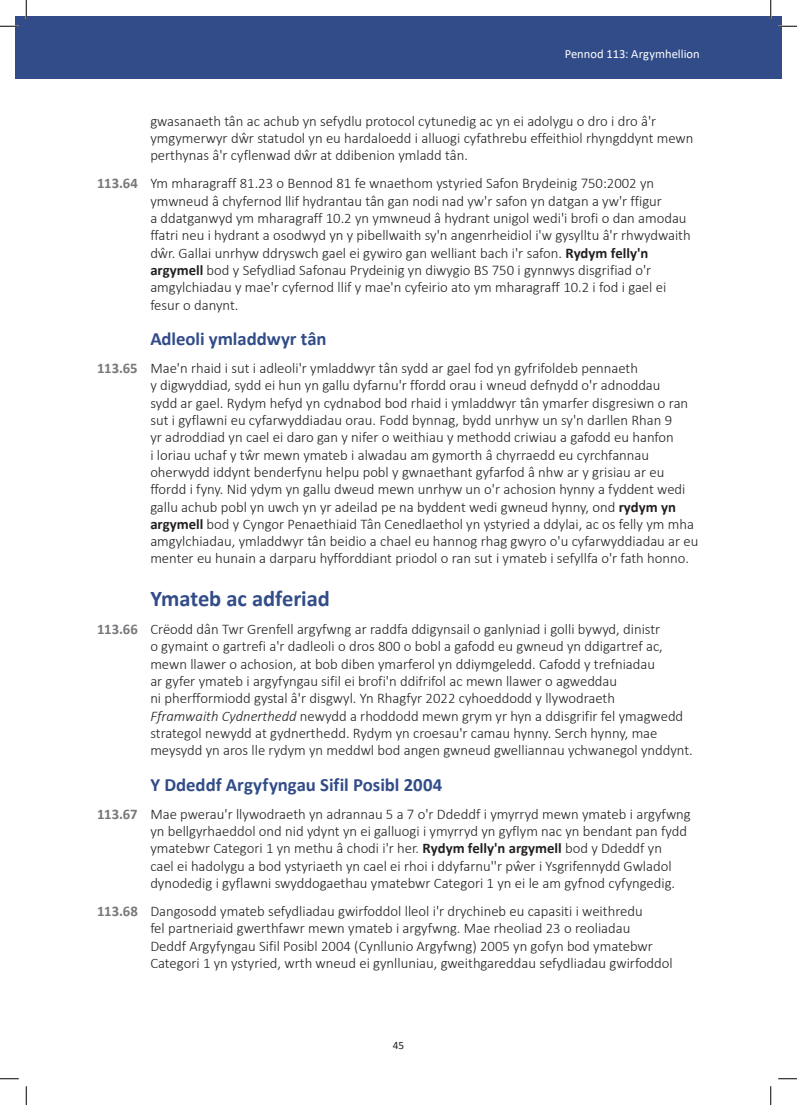
<style>
.page{position:relative;width:797px;height:1105px;background:#fff}
.page>*{position:absolute;margin:0;border:0;box-sizing:border-box;transform-origin:0 0}
.AHead{font:700 22.5px "Calibri";letter-spacing:-.005em;color:#314c88}
.BHead{font:700 18.75px "Calibri";color:#314c88}
.t1{font:300 14.75px/17.4px "Calibri";color:#231f20}
.t2{font:12.5px "Calibri";letter-spacing:.005em;color:#fff}
.t3{font:11.25px "Calibri";color:#231f20}
.s1{font-weight:700;color:#76787b}
.s2{font-weight:700}
.s3{font-style:italic}
</style>
<div class="page">
<div style="left:16px;top:16px;width:10px;height:63px;background:#314c88"></div>
<div style="left:26px;top:16px;width:755px;height:63px;background:#314c88"></div>
<svg style="left:0;top:25px;width:19px;height:2px"></svg>
<svg style="left:778px;top:25px;width:19px;height:2px"></svg>
<svg style="left:0;top:1078px;width:19px;height:1px"></svg>
<svg style="left:778px;top:1078px;width:19px;height:1px"></svg>
<svg style="left:25px;top:0;width:2px;height:19px"></svg>
<svg style="left:25px;top:1086px;width:2px;height:19px"></svg>
<svg style="left:770px;top:0;width:1px;height:19px"></svg>
<svg style="left:770px;top:1086px;width:1px;height:19px"></svg>
<p class="t2" style="left:564px;top:45px;width:137px">Pennod 113: Argymhellion</p>
<p class="t1" style="left:150px;top:112px;width:544px">gwasanaeth tân ac achub yn sefydlu protocol cytunedig ac yn ei adolygu o dro i dro â'r ymgymerwyr dŵr statudol yn eu hardaloedd i alluogi cyfathrebu effeithiol rhyngddynt mewn perthynas â'r cyflenwad dŵr at ddibenion ymladd tân.</p>
<p class="t1" style="left:150px;top:175px;width:542px;text-indent:-53px"><span class="s1">113.64</span> Ym mharagraff 81.23 o Bennod 81 fe wnaethom ystyried Safon Brydeinig 750:2002 yn ymwneud â chyfernod llif hydrantau tân gan nodi nad yw'r safon yn datgan a yw'r ffigur<br>a ddatganwyd ym mharagraff 10.2 yn ymwneud â hydrant unigol wedi'i brofi o dan amodau ffatri neu i hydrant a osodwyd yn y pibellwaith sy'n angenrheidiol i'w gysylltu â'r rhwydwaith dŵr. Gallai unrhyw ddryswch gael ei gywiro gan welliant bach i'r safon. <span class="s2">Rydym felly'n argymell</span> bod y Sefydliad Safonau Prydeinig yn diwygio BS 750 i gynnwys disgrifiad o'r amgylchiadau y mae'r cyfernod llif y mae'n cyfeirio ato ym mharagraff 10.2 i fod i gael ei fesur o danynt.</p>
<h3 class="BHead" style="left:150px;top:326px;width:178px">Adleoli ymladdwyr tân</h3>
<p class="t1" style="left:150px;top:359px;width:549px;text-indent:-53px"><span class="s1">113.65</span> Mae'n rhaid i sut i adleoli'r ymladdwyr tân sydd ar gael fod yn gyfrifoldeb pennaeth<br>y digwyddiad, sydd ei hun yn gallu dyfarnu'r ffordd orau i wneud defnydd o'r adnoddau<br>sydd ar gael. Rydym hefyd yn cydnabod bod rhaid i ymladdwyr tân ymarfer disgresiwn o ran sut i gyflawni eu cyfarwyddiadau orau. Fodd bynnag, bydd unrhyw un sy'n darllen Rhan 9<br>yr adroddiad yn cael ei daro gan y nifer o weithiau y methodd criwiau a gafodd eu hanfon<br>i loriau uchaf y tŵr mewn ymateb i alwadau am gymorth â chyrraedd eu cyrchfannau oherwydd iddynt benderfynu helpu pobl y gwnaethant gyfarfod â nhw ar y grisiau ar eu ffordd i fyny. Nid ydym yn gallu dweud mewn unrhyw un o'r achosion hynny a fyddent wedi gallu achub pobl yn uwch yn yr adeilad pe na byddent wedi gwneud hynny, ond <span class="s2">rydym yn argymell</span> bod y Cyngor Penaethiaid Tân Cenedlaethol yn ystyried a ddylai, ac os felly ym mha amgylchiadau, ymladdwyr tân beidio a chael eu hannog rhag gwyro o'u cyfarwyddiadau ar eu menter eu hunain a darparu hyfforddiant priodol o ran sut i ymateb i sefyllfa o'r fath honno.</p>
<h2 class="AHead" style="left:150px;top:583px;width:181px">Ymateb ac adferiad</h2>
<p class="t1" style="left:150px;top:620px;width:544px;text-indent:-53px"><span class="s1">113.66</span> Crëodd dân Twr Grenfell argyfwng ar raddfa ddigynsail o ganlyniad i golli bywyd, dinistr<br>o gymaint o gartrefi a'r dadleoli o dros 800 o bobl a gafodd eu gwneud yn ddigartref ac, mewn llawer o achosion, at bob diben ymarferol yn ddiymgeledd. Cafodd y trefniadau<br>ar gyfer ymateb i argyfyngau sifil ei brofi'n ddifrifol ac mewn llawer o agweddau<br>ni pherfformiodd gystal â'r disgwyl. Yn Rhagfyr 2022 cyhoeddodd y llywodraeth<br><span class="s3">Fframwaith Cydnerthedd</span> newydd a rhoddodd mewn grym yr hyn a ddisgrifir fel ymagwedd strategol newydd at gydnerthedd. Rydym yn croesau'r camau hynny. Serch hynny, mae meysydd yn aros lle rydym yn meddwl bod angen gwneud gwelliannau ychwanegol ynddynt.</p>
<h3 class="BHead" style="left:150px;top:771px;width:293px">Y Ddeddf Argyfyngau Sifil Posibl 2004</h3>
<p class="t1" style="left:150px;top:805px;width:542px;text-indent:-53px"><span class="s1">113.67</span> Mae pwerau'r llywodraeth yn adrannau 5 a 7 o'r Ddeddf i ymyrryd mewn ymateb i argyfwng yn bellgyrhaeddol ond nid ydynt yn ei galluogi i ymyrryd yn gyflym nac yn bendant pan fydd ymatebwr Categori 1 yn methu â chodi i'r her. <span class="s2">Rydym felly'n argymell</span> bod y Ddeddf yn<br>cael ei hadolygu a bod ystyriaeth yn cael ei rhoi i ddyfarnu''r pŵer i Ysgrifennydd Gwladol dynodedig i gyflawni swyddogaethau ymatebwr Categori 1 yn ei le am gyfnod cyfyngedig.</p>
<p class="t1" style="left:150px;top:902px;width:524px;text-indent:-53px"><span class="s1">113.68</span> Dangosodd ymateb sefydliadau gwirfoddol lleol i'r drychineb eu capasiti i weithredu<br>fel partneriaid gwerthfawr mewn ymateb i argyfwng. Mae rheoliad 23 o reoliadau<br>Deddf Argyfyngau Sifil Posibl 2004 (Cynllunio Argyfwng) 2005 yn gofyn bod ymatebwr Categori 1 yn ystyried, wrth wneud ei gynlluniau, gweithgareddau sefydliadau gwirfoddol</p>
<p class="t3" style="left:393px;top:1037px;width:13px">45</p>
</div>
